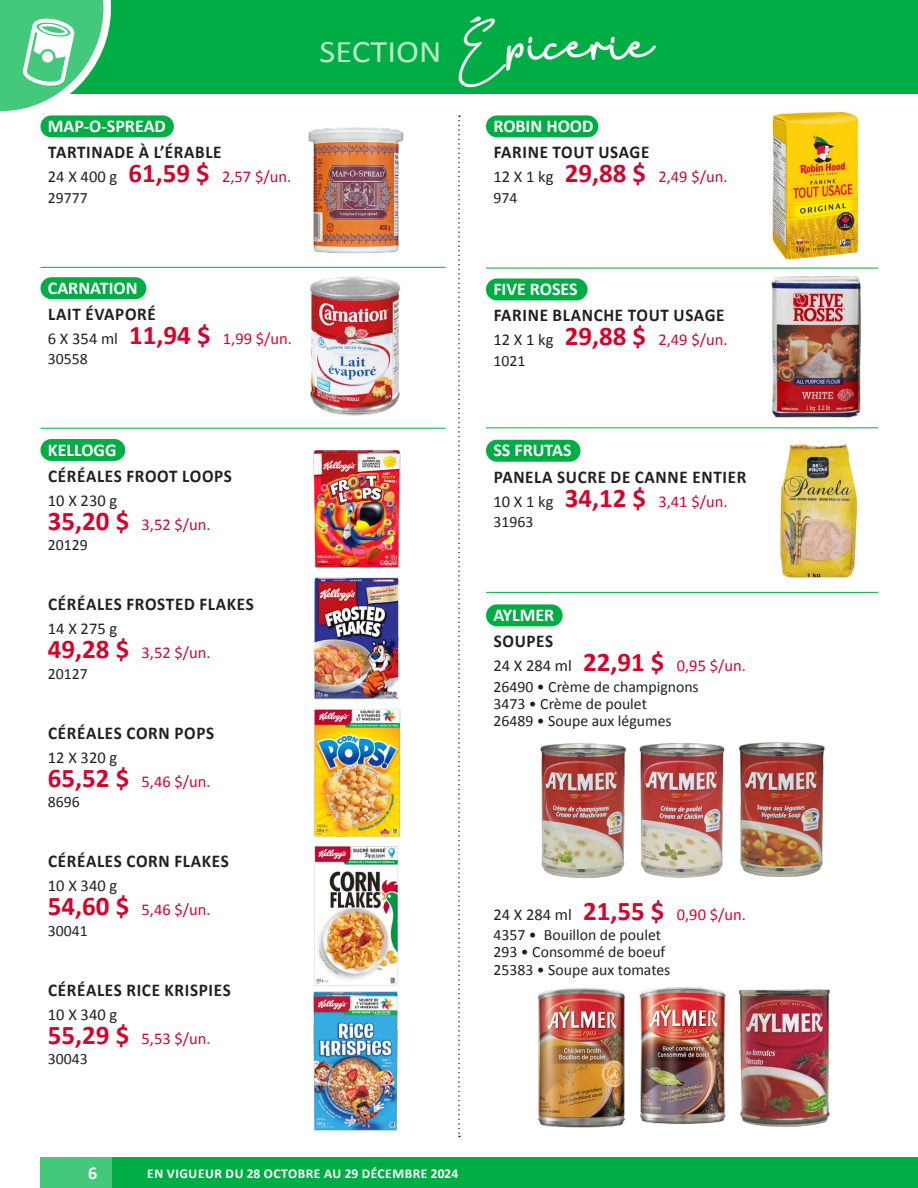
<style>
.page{position:relative;width:918px;height:1188px;background:#fff}
.page>*{position:absolute;margin:0;border:0;box-sizing:border-box;transform-origin:0 0}
.t1{font:31.5px "Calibri";color:#b9e9c5;scale:1.1 1}
.t2{font:700 18px "Calibri";letter-spacing:.04em;color:#231f20;scale:.95 1}
.t3{font:700 18px "Calibri";color:#fff}
.t4{font:16.5px/24px "Calibri";color:#d0062d}
.t5{font:15.75px "Calibri";color:#231f20}
.t6{font:700 13.5px "Calibri";letter-spacing:.04em;color:#fff}
.s1{color:#231f20}
.s2{font-weight:700;font-size:27px}
.s3{font-family:"The Bohemian Free";color:#fff}
.s4{font-family:"I Love Glitter";font-size:46.2px;color:#fff}
</style>
<div class="page">
<div style="left:109px;top:1158px;width:809px;height:30px;background:#00ad44"></div>
<div style="left:0;top:0;width:918px;height:93px;background:#00ad44"></div>
<div style="left:40px;top:1158px;width:72px;height:30px;background:#43c87c"></div>
<svg style="left:470px;top:16px;width:11px;height:6px"></svg>
<svg style="left:0;top:0;width:111px;height:119px"></svg>
<div style="left:41px;top:115px;width:133px;height:22px;background:#00ad44;border-radius:11px"></div>
<div style="left:41px;top:439px;width:84px;height:22px;background:#00ad44;border-radius:11px"></div>
<hr style="left:40px;top:428px;width:406px;height:1px;background:#00ad44">
<hr style="left:40px;top:267px;width:406px;height:1px;background:#00ad44">
<div style="left:486px;top:115px;width:112px;height:22px;background:#00ad44;border-radius:11px"></div>
<div style="left:486px;top:279px;width:102px;height:21px;background:#00ad44;border-radius:11px"></div>
<div style="left:486px;top:440px;width:94px;height:22px;background:#00ad44;border-radius:11px"></div>
<hr style="left:486px;top:268px;width:392px;height:1px;background:#00ad44">
<hr style="left:486px;top:427px;width:392px;height:1px;background:#00ad44">
<svg style="left:458px;top:115px;width:2px;height:1022px"></svg>
<img style="left:771px;top:111px;width:89px;height:149px">
<img style="left:771px;top:276px;width:90px;height:142px">
<img style="left:308px;top:127px;width:96px;height:127px">
<img style="left:313px;top:450px;width:88px;height:118px">
<img style="left:314px;top:577px;width:85px;height:123px">
<img style="left:314px;top:709px;width:87px;height:128px">
<img style="left:314px;top:846px;width:84px;height:140px">
<img style="left:313px;top:991px;width:85px;height:139px">
<img style="left:779px;top:442px;width:79px;height:137px">
<div style="left:41px;top:277px;width:105px;height:22px;background:#00ad44;border-radius:11px"></div>
<img style="left:310px;top:276px;width:91px;height:140px">
<div style="left:486px;top:604px;width:77px;height:22px;background:#00ad44;border-radius:11px"></div>
<img style="left:537px;top:988px;width:88px;height:140px">
<img style="left:639px;top:987px;width:87px;height:137px">
<img style="left:738px;top:989px;width:92px;height:138px">
<img style="left:540px;top:743px;width:86px;height:135px">
<img style="left:639px;top:743px;width:86px;height:135px">
<img style="left:739px;top:742px;width:86px;height:135px">
<hr style="left:486px;top:592px;width:392px;height:1px;background:#00ad44">
<p class="t3" style="left:48px;top:114px;width:120px">MAP-O-SPREAD</p>
<p class="t2" style="left:48px;top:141px;width:184px">TARTINADE À L’ÉRABLE</p>
<p class="t4" style="left:48px;top:165px;width:245px"><span class="s1">24 X 400 g</span> <span class="s2">61,59 $</span> 2,57 $/un.</p>
<p class="t5" style="left:48px;top:187px;width:41px">29777</p>
<p class="t1" style="left:319px;top:32px;width:305px">SECTION <span class="s3">É</span><sup>pice</sup><span class="s4">r</span><sup>ie</sup></p>
<p class="t3" style="left:493px;top:114px;width:101px">ROBIN HOOD</p>
<p class="t2" style="left:494px;top:141px;width:165px">FARINE TOUT USAGE</p>
<p class="t4" style="left:493px;top:165px;width:236px"><span class="s1">12 X 1 kg</span> <span class="s2">29,88 $</span> 2,49 $/un.</p>
<p class="t5" style="left:493px;top:187px;width:25px">974</p>
<p class="t3" style="left:48px;top:276px;width:91px">CARNATION</p>
<p class="t2" style="left:48px;top:302px;width:115px">LAIT ÉVAPORÉ</p>
<p class="t4" style="left:48px;top:327px;width:246px"><span class="s1">6 X 354 ml</span> <span class="s2">11,94 $</span> 1,99 $/un.</p>
<p class="t5" style="left:48px;top:349px;width:41px">30558</p>
<p class="t3" style="left:48px;top:438px;width:70px">KELLOGG</p>
<p class="t2" style="left:48px;top:464px;width:195px">CÉRÉALES FROOT LOOPS</p>
<p class="t4" style="left:48px;top:488px;width:164px"><span class="s1">10 X 230 g<br></span><span class="s2">35,20 $</span> 3,52 $/un.</p>
<p class="t5" style="left:48px;top:535px;width:41px">20129</p>
<p class="t2" style="left:48px;top:593px;width:218px">CÉRÉALES FROSTED FLAKES</p>
<p class="t4" style="left:48px;top:617px;width:164px"><span class="s1">14 X 275 g<br></span><span class="s2">49,28 $</span> 3,52 $/un.</p>
<p class="t5" style="left:48px;top:664px;width:41px">20127</p>
<p class="t2" style="left:48px;top:721px;width:176px">CÉRÉALES CORN POPS</p>
<p class="t4" style="left:48px;top:745px;width:164px"><span class="s1">12 X 320 g<br></span><span class="s2">65,52 $</span> 5,46 $/un.</p>
<p class="t5" style="left:48px;top:792px;width:33px">8696</p>
<p class="t2" style="left:48px;top:850px;width:192px">CÉRÉALES CORN FLAKES</p>
<p class="t4" style="left:48px;top:874px;width:164px"><span class="s1">10 X 340 g<br></span><span class="s2">54,60 $</span> 5,46 $/un.</p>
<p class="t5" style="left:48px;top:921px;width:41px">30041</p>
<p class="t2" style="left:48px;top:978px;width:194px">CÉRÉALES RICE KRISPIES</p>
<p class="t4" style="left:48px;top:1002px;width:164px"><span class="s1">10 X 340 g<br></span><span class="s2">55,29 $</span> 5,53 $/un.</p>
<p class="t5" style="left:48px;top:1049px;width:41px">30043</p>
<p class="t3" style="left:493px;top:278px;width:86px">FIVE ROSES</p>
<p class="t2" style="left:494px;top:304px;width:245px">FARINE BLANCHE TOUT USAGE</p>
<p class="t4" style="left:493px;top:328px;width:236px"><span class="s1">12 X 1 kg</span> <span class="s2">29,88 $</span> 2,49 $/un.</p>
<p class="t5" style="left:493px;top:351px;width:33px">1021</p>
<p class="t3" style="left:493px;top:439px;width:80px">SS FRUTAS</p>
<p class="t2" style="left:494px;top:465px;width:267px">PANELA SUCRE DE CANNE ENTIER</p>
<p class="t4" style="left:493px;top:489px;width:236px"><span class="s1">10 X 1 kg</span> <span class="s2">34,12 $</span> 3,41 $/un.</p>
<p class="t5" style="left:493px;top:512px;width:41px">31963</p>
<p class="t3" style="left:493px;top:603px;width:63px">AYLMER</p>
<p class="t2" style="left:494px;top:630px;width:64px">SOUPES</p>
<p class="t4" style="left:493px;top:654px;width:254px"><span class="s1">24 X 284 ml</span> <span class="s2">22,91 $</span> 0,95 $/un.</p>
<p class="t5" style="left:493px;top:676px;width:207px">26490 • Crème de champignons</p>
<p class="t5" style="left:493px;top:694px;width:155px">3473 • Crème de poulet</p>
<p class="t5" style="left:493px;top:711px;width:180px">26489 • Soupe aux légumes</p>
<p class="t4" style="left:493px;top:902px;width:254px"><span class="s1">24 X 284 ml</span> <span class="s2">21,55 $</span> 0,90 $/un.</p>
<p class="t5" style="left:493px;top:925px;width:169px">4357 • Bouillon de poulet</p>
<p class="t5" style="left:493px;top:942px;width:174px">293 • Consommé de boeuf</p>
<p class="t5" style="left:493px;top:959px;width:179px">25383 • Soupe aux tomates</p>
<p class="t3" style="left:88px;top:1161px;width:11px">6</p>
<p class="t6" style="left:147px;top:1165px;width:312px">EN VIGUEUR DU 28 OCTOBRE AU 29 DÉCEMBRE 2024</p>
</div>
